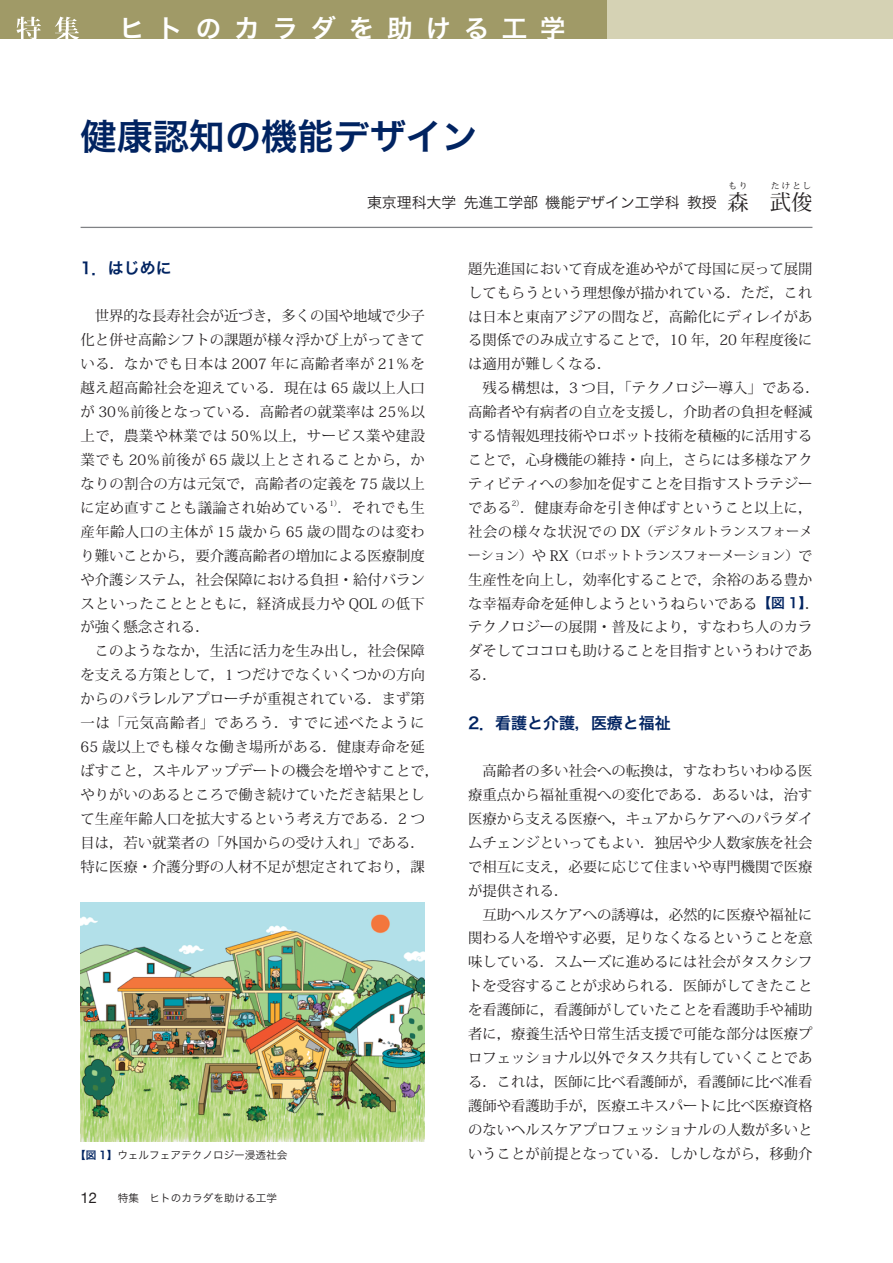
<style>
.page{position:relative;width:893px;height:1263px;background:#fff}
.page>*{position:absolute;margin:0;border:0;box-sizing:border-box;transform-origin:0 0}
.t1{font:36.15px "Hiragino Sans Pr 6 N W6";color:#002361}
.t2{font:25.5px "Hiragino Sans Pr 6 N W6";letter-spacing:.5em;color:#fff}
.t3{font:21.3px "Koz Min Pr 6 N";color:#231f20}
.t4{font:15.9px "Hiragino Sans Pr 6 N W6";color:#002361}
.t5{font:14.85px "Hiragino Sans Pr 6 N W3";color:#231f20}
.t6{font:14.85px "Helvetica Neue";color:#231f20}
.t7{font:14.4px/23.9px "Koz Min Pr 6 N";color:#231f20}
.t8{font:14.4px "Koz Min Pr 6 N";letter-spacing:.02em;color:#231f20}
.t9{font:12.75px/23.9px "Koz Min Pr 6 N";color:#231f20}
.t10{font:10.65px "Hiragino Sans Pr 6 N W3";color:#231f20}
.t11{font:9px "Koz Min Pr 6 N";letter-spacing:.175em;color:#231f20}
.t12{font:7.5px "Koz Min Pr 6 N";color:#231f20}
.s1{font-family:"Koz Min Pr 6 N";font-size:21.3px}
.s2{font-family:"Hiragino Sans Pr 6 N W6";color:#002361}
.s3{font-size:14.4px}
.s4{font-family:"Hiragino Sans Pr 6 N W6";font-size:13.8px;color:#002361}
</style>
<div class="page">
<div style="left:0;top:0;width:893px;height:38px;background:#d5d2b4"></div>
<div style="left:0;top:0;width:607px;height:38px;background:#a09a67"></div>
<svg style="left:16px;top:17px;width:63px;height:22px"></svg>
<hr style="left:81px;top:227px;width:731px;height:1px;background:#808285">
<img style="left:81px;top:902px;width:344px;height:239px">
<h2 class="t2" style="left:119px;top:6px;width:486px">ヒトのカラダを助ける工学　</h2>
<h1 class="t1" style="left:81px;top:104px;width:399px">健康認知の機能デザイン</h1>
<p class="t11" style="left:728px;top:181px;width:21px">もり</p>
<p class="t5" style="left:367px;top:189px;width:383px">東京理科大学先進工学部機能デザイン工学科教授 <span class="s1">森</span></p>
<p class="t11" style="left:771px;top:181px;width:42px">たけとし</p>
<h3 class="t3" style="left:770px;top:190px;width:44px">武俊</h3>
<p class="t4" style="left:81px;top:254px;width:93px">1．はじめに</p>
<p class="t7" style="left:81px;top:305px;width:346px;text-align:justify">　世界的な長寿社会が近づき，多くの国や地域で少子化と併せ高齢シフトの課題が様々浮かび上がってきている．なかでも日本は 2007 年に高齢者率が 21％を越え超高齢社会を迎えている．現在は 65 歳以上人口が 30％前後となっている．高齢者の就業率は 25％以上で，農業や林業では 50％以上，サービス業や建設業でも 20％前後が 65 歳以上とされることから，かなりの割合の方は元気で，高齢者の定義を 75 歳以上に定め直すことも議論され始めている</p>
<p class="t12" style="left:329px;top:499px;width:14px">1）</p>
<p class="t7" style="left:81px;top:496px;width:360px;text-indent:257px">．それでも生産年齢人口の主体が 15 歳から 65 歳の間なのは変わり難いことから，要介護高齢者の増加による医療制度や介護システム，社会保障における負担・給付バランスといったこととともに，経済成長力や QOL の低下が強く懸念される．<br>　このようななか，生活に活力を生み出し，社会保障を支える方策として，1 つだけでなくいくつかの方向からのパラレルアプローチが重視されている．まず第一は「元気高齢者」であろう．すでに述べたように<br>65 歳以上でも様々な働き場所がある．健康寿命を延ばすこと，スキルアップデートの機会を増やすことで，やりがいのあるところで働き続けていただき結果として生産年齢人口を拡大するという考え方である．2 つ目は，若い就業者の「外国からの受け入れ」である．特に医療・介護分野の人材不足が想定されており，課</p>
<p class="t10" style="left:75px;top:1145px;width:214px"><span class="s2">【図 1】</span>ウェルフェアテクノロジー浸透社会</p>
<p class="t6" style="left:81px;top:1187px;width:18px">12</p>
<p class="t10" style="left:118px;top:1189px;width:161px">特集　ヒトのカラダを助ける工学</p>
<p class="t7" style="left:468px;top:257px;width:353px">題先進国において育成を進めやがて母国に戻って展開してもらうという理想像が描かれている．ただ，これは日本と東南アジアの間など，高齢化にディレイがある関係でのみ成立することで，10 年，20 年程度後には適用が難しくなる．<br>　残る構想は，3 つ目，「テクノロジー導入」である．高齢者や有病者の自立を支援し，介助者の負担を軽減する情報処理技術やロボット技術を積極的に活用することで，心身機能の維持・向上，さらには多様なアクティビティへの参加を促すことを目指すストラテジーである</p>
<p class="t12" style="left:512px;top:499px;width:14px">2）</p>
<p class="t8" style="left:520px;top:499px;width:294px">．健康寿命を引き伸ばすということ以上に，</p>
<p class="t9" style="left:468px;top:520px;width:346px"><span class="s3">社会の様々な状況での DX</span>（デジタルトランスフォーメーション）<span class="s3">や RX</span>（ロボットトランスフォーメーション）<span class="s3">で</span></p>
<p class="t7" style="left:468px;top:568px;width:353px">生産性を向上し，効率化することで，余裕のある豊かな幸福寿命を延伸しようというねらいである<span class="s4">【図 1】</span>．テクノロジーの展開・普及により，すなわち人のカラダそしてココロも助けることを目指すというわけである．</p>
<p class="t4" style="left:468px;top:708px;width:204px">2．看護と介護，医療と福祉</p>
<p class="t7" style="left:468px;top:759px;width:346px">　高齢者の多い社会への転換は，すなわちいわゆる医療重点から福祉重視への変化である．あるいは，治す医療から支える医療へ，キュアからケアへのパラダイムチェンジといってもよい．独居や少人数家族を社会で相互に支え，必要に応じて住まいや専門機関で医療が提供される．<br>　互助ヘルスケアへの誘導は，必然的に医療や福祉に関わる人を増やす必要，足りなくなるということを意味している．スムーズに進めるには社会がタスクシフトを受容することが求められる．医師がしてきたことを看護師に，看護師がしていたことを看護助手や補助者に，療養生活や日常生活支援で可能な部分は医療プロフェッショナル以外でタスク共有していくことである．これは，医師に比べ看護師が，看護師に比べ准看護師や看護助手が，医療エキスパートに比べ医療資格のないヘルスケアプロフェッショナルの人数が多いということが前提となっている．しかしながら，移動介</p>
</div>
